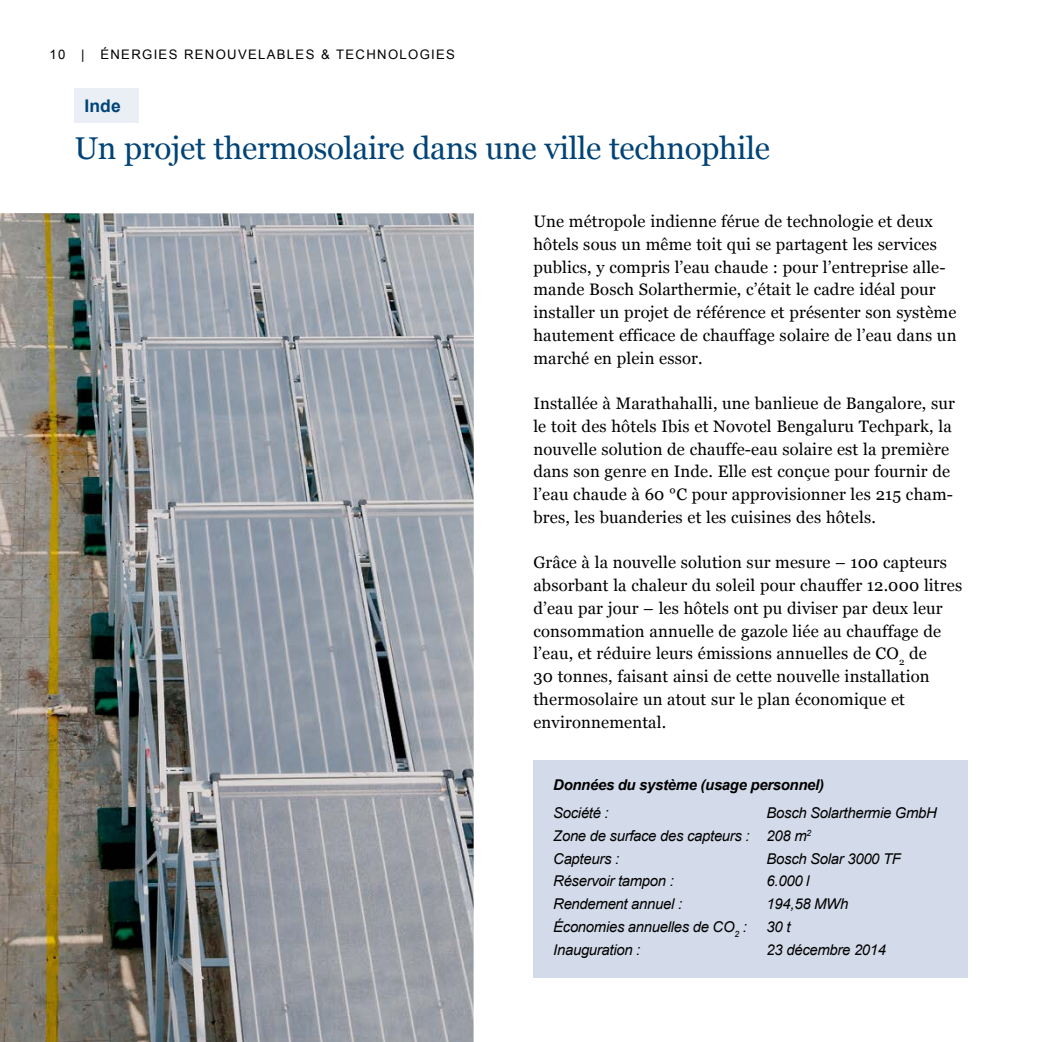
<style>
.page{position:relative;width:1042px;height:1042px;background:#fff}
.page>*{position:absolute;margin:0;border:0;box-sizing:border-box;transform-origin:0 0}
.t1{font:31.5px "Georgia";letter-spacing:-.01em;color:#004377}
.t2{font:700 17.5px "Arial";color:#004377}
.t3{font:16.62px/22.8px "Georgia";letter-spacing:.01em;color:#000}
.t4{font:italic 14.88px/22.8px "Arial";letter-spacing:-.02em;color:#000}
.t5{font:italic 700 14.88px "Arial";letter-spacing:-.02em;color:#000}
.t6{font:13.12px "Arial";letter-spacing:.1em;color:#000}
</style>
<div class="page">
<img style="left:0;top:213px;width:474px;height:829px">
<div style="left:533px;top:760px;width:434px;height:217px;background:#d3dbea"></div>
<div style="left:74px;top:88px;width:65px;height:35px;background:#eaeef5"></div>
<p class="t6" style="left:50px;top:46px;width:407px">10 | ÉNERGIES RENOUVELABLES &amp; TECHNOLOGIES</p>
<p class="t2" style="left:84px;top:94px;width:38px">Inde</p>
<h1 class="t1" style="left:74px;top:125px;width:697px">Un projet thermosolaire dans une ville technophile</h1>
<p class="t3" style="left:533px;top:209px;width:424px">Une métropole indienne férue de technologie et deux hôtels sous un même toit qui se partagent les services publics, y compris l’eau chaude : pour l’entreprise alle&shy;mande Bosch Solarthermie, c’était le cadre idéal pour installer un projet de référence et présenter son système hautement efficace de chauffage solaire de l’eau dans un marché en plein essor.</p>
<p class="t3" style="left:533px;top:391px;width:423px">Installée à Marathahalli, une banlieue de Bangalore, sur le toit des hôtels Ibis et Novotel Bengaluru Techpark, la nouvelle solution de chauffe-eau solaire est la première dans son genre en Inde. Elle est conçue pour fournir de l’eau chaude à 60 °C pour approvisionner les 215 cham&shy;bres, les buanderies et les cuisines des hôtels.</p>
<p class="t3" style="left:533px;top:550px;width:430px">Grâce à la nouvelle solution sur mesure – 100 capteurs absorbant la chaleur du soleil pour chauffer 12.000 litres d’eau par jour – les hôtels ont pu diviser par deux leur consommation annuelle de gazole liée au chauffage de l’eau, et réduire leurs émissions annuelles de CO<sub>2</sub> de<br>30 tonnes, faisant ainsi de cette nouvelle installation thermosolaire un atout sur le plan économique et environnemental.</p>
<p class="t5" style="left:553px;top:775px;width:272px">Données du système (usage personnel)</p>
<p class="t4" style="left:553px;top:802px;width:57px">Société :</p>
<p class="t4" style="left:553px;top:802px;width:385px;text-indent:213px">Bosch Solarthermie GmbH<br>Zone de surface des capteurs : 208 m<sup>2<br></sup>Capteurs :</p>
<p class="t4" style="left:766px;top:847px;width:136px">Bosch Solar 3000 TF</p>
<p class="t4" style="left:553px;top:870px;width:122px">Réservoir tampon :</p>
<p class="t4" style="left:766px;top:870px;width:44px">6.000 l</p>
<p class="t4" style="left:553px;top:893px;width:130px">Rendement annuel :</p>
<p class="t4" style="left:766px;top:893px;width:83px">194,58 MWh</p>
<p class="t4" style="left:553px;top:915px;width:195px">Économies annuelles de CO<sub>2</sub> :</p>
<p class="t4" style="left:766px;top:915px;width:25px">30 t</p>
<p class="t4" style="left:553px;top:938px;width:89px">Inauguration :</p>
<p class="t4" style="left:766px;top:938px;width:121px">23 décembre 2014</p>
</div>
